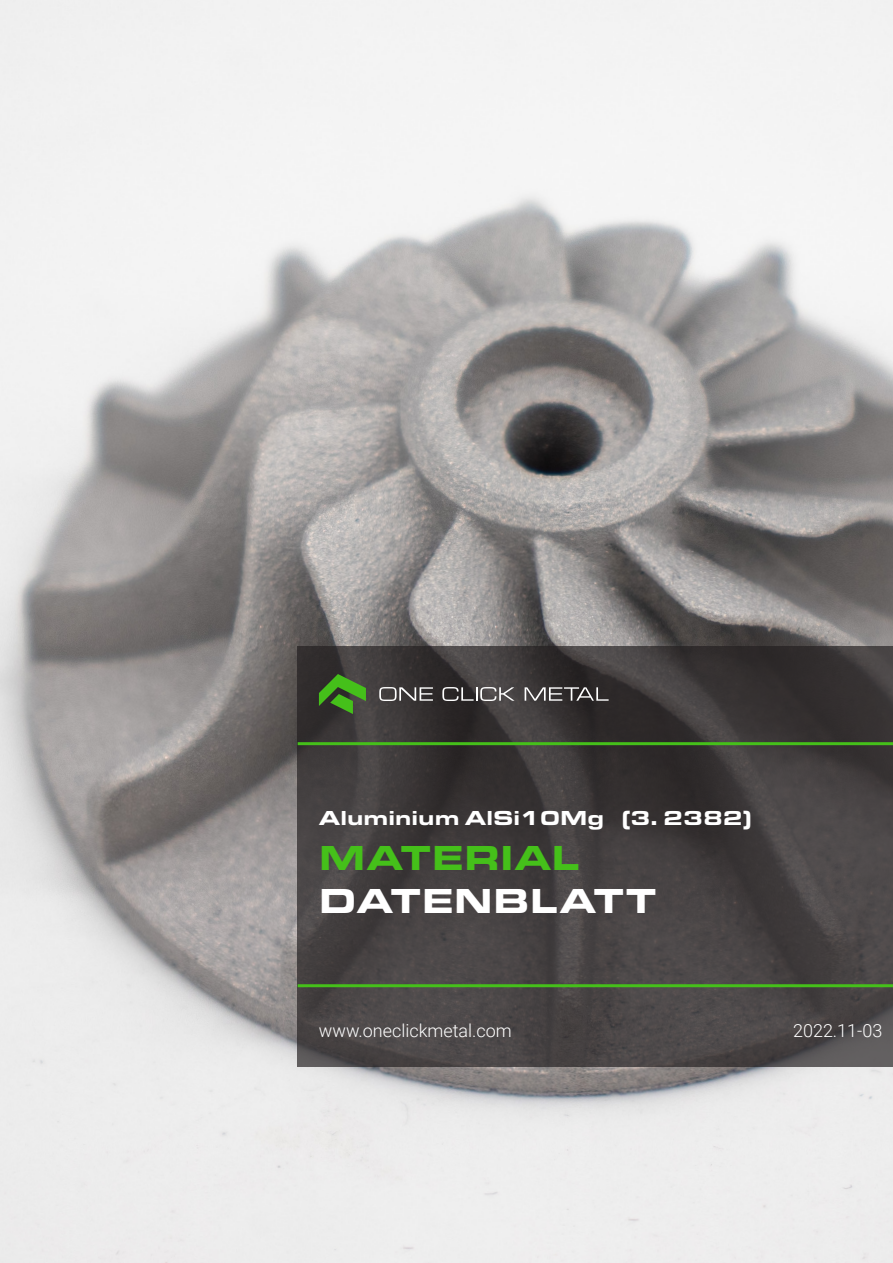
<style>
.page{position:relative;width:893px;height:1263px;background:#fff}
.page>*{position:absolute;margin:0;border:0;box-sizing:border-box;transform-origin:0 0}
.Titel_18_fett{font:900 36px "Eurostile Ext";color:#fff}
.Titel_18_fett-2{font:900 36px "Eurostile Ext";color:#45c01a}
.Titel_18_fett-3{font:900 21px "Eurostile Ext";color:#fff}
.Text_12_normal{font:300 18px "Roboto";color:#fff}
</style>
<div class="page">
<img style="left:0;top:0;width:893px;height:1263px">
<svg style="left:298px;top:646px;width:595px;height:421px;background:#423e3f"></svg>
<hr style="left:298px;top:984px;width:595px;height:3px;background:#45c01a">
<hr style="left:298px;top:742px;width:595px;height:3px;background:#45c01a">
<svg style="left:379px;top:687px;width:54px;height:14px"></svg>
<svg style="left:442px;top:687px;width:73px;height:14px"></svg>
<svg style="left:525px;top:687px;width:84px;height:14px"></svg>
<svg style="left:319px;top:674px;width:47px;height:40px;background:#3e7429"></svg>
<p class="Titel_18_fett-3" style="left:319px;top:802px;width:435px">Aluminium AlSi10Mg (3. 2382)</p>
<p class="Titel_18_fett-2" style="left:319px;top:831px;width:262px">MATERIAL</p>
<p class="Titel_18_fett" style="left:319px;top:874px;width:339px">DATENBLATT</p>
<p class="Text_12_normal" style="left:319px;top:1018px;width:194px">www.oneclickmetal.com</p>
<p class="Text_12_normal" style="left:793px;top:1018px;width:91px">2022.11-03</p>
</div>
